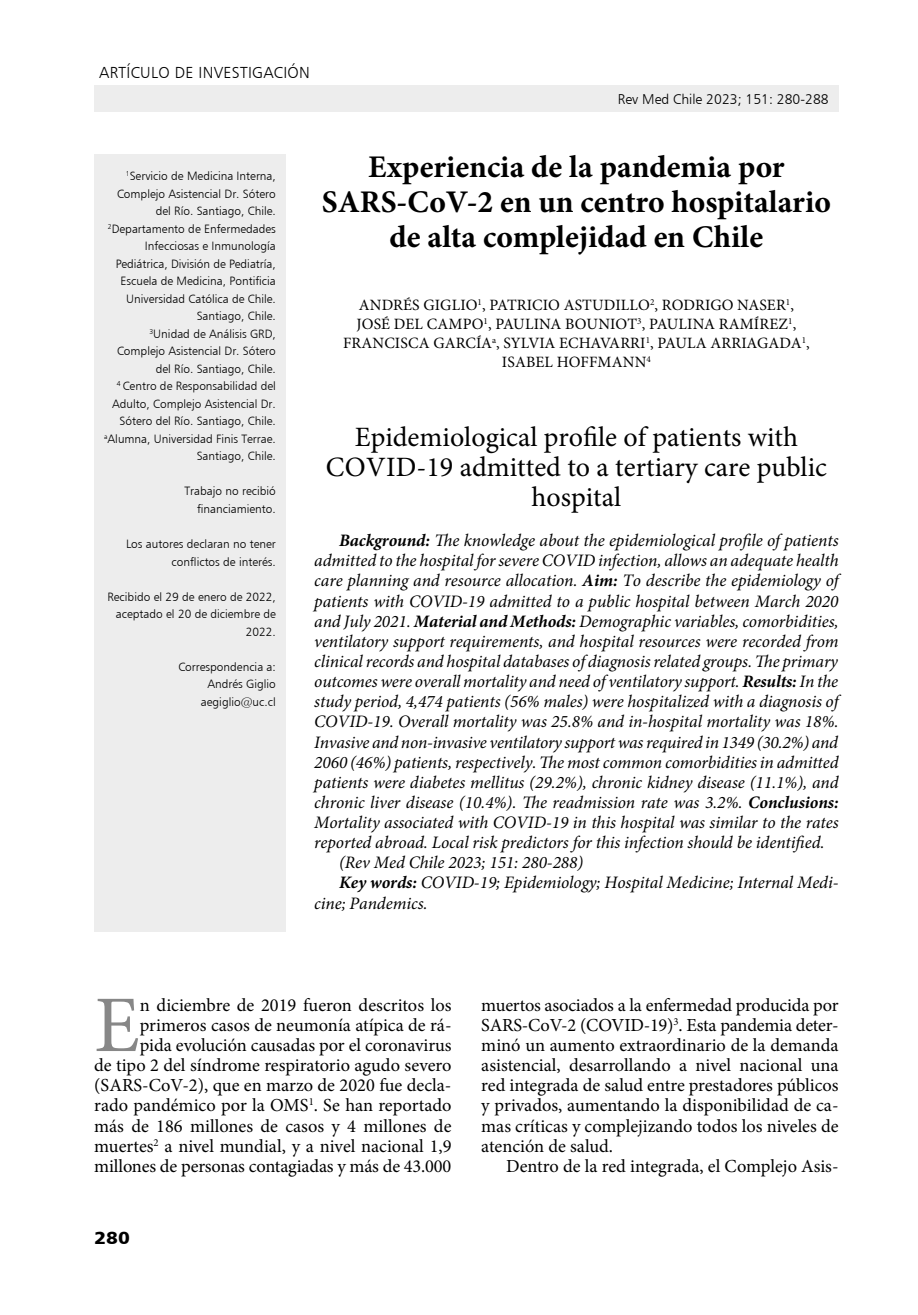
<style>
.page{position:relative;width:918px;height:1315px;background:#fff}
.page>*{position:absolute;margin:0;border:0;box-sizing:border-box;transform-origin:0 0}
.t1{font:80.33px "Minion Pro";color:#878787}
.t2{font:700 31.5px/35px "Minion Pro";color:#000;text-align:center}
.t3{font:28px/29.8px "Minion Pro";color:#000;text-align:center}
.t4{font:18.38px/20.1px "Minion Pro";color:#000;text-align:right}
.t5{font:italic 17.5px "Minion Pro";letter-spacing:-.005em;color:#000}
.t6{font:17.5px "Humanist 777 BT Black B";color:#000;scale:1.1 1}
.t7{font:15.75px/18.9px "Minion Pro";letter-spacing:.01em;color:#000;text-align:center}
.t8{font:15.75px "Humanist 777 BT Light B";letter-spacing:.02em;color:#000}
.t9{font:14px "Humanist 777 BT Light B";color:#000}
.t10{font:11.9px/17.5px "Humanist 777 BT Light B";color:#000;text-align:right}
.s1{font-weight:700}
</style>
<div class="page">
<div style="left:94px;top:85px;width:744px;height:26px;background:#ededed"></div>
<div style="left:94px;top:154px;width:192px;height:777px;background:#ededed"></div>
<p class="t8" style="left:99px;top:63px;width:212px">ARTÍCULO DE INVESTIGACIÓN</p>
<p class="t9" style="left:618px;top:90px;width:212px">Rev Med Chile 2023; 151: 280-288</p>
<p class="t10" style="left:104px;top:167px;width:173px"><sup>1</sup>Servicio de Medicina Interna,<br>Complejo Asistencial Dr. Sótero del Río. Santiago, Chile.<br><sup>2</sup>Departamento de Enfermedades<br>Infecciosas e Inmunología<br>Pediátrica, División de Pediatría,<br>Escuela de Medicina, Pontificia<br>Universidad Católica de Chile.<br>Santiago, Chile.<br><sup>3</sup>Unidad de Análisis GRD,<br>Complejo Asistencial Dr. Sótero del Río. Santiago, Chile.<br><sup>4</sup> Centro de Responsabilidad del<br>Adulto, Complejo Asistencial Dr.<br>Sótero del Río. Santiago, Chile. <sup>a</sup>Alumna, Universidad Finis Terrae.<br>Santiago, Chile.</p>
<p class="t10" style="left:184px;top:482px;width:93px">Trabajo no recibió financiamiento.</p>
<p class="t10" style="left:126px;top:535px;width:151px">Los autores declaran no tener conflictos de interés.</p>
<p class="t10" style="left:107px;top:587px;width:170px">Recibido el 29 de enero de 2022, aceptado el 20 de diciembre de<br>2022.</p>
<p class="t10" style="left:178px;top:657px;width:99px">Correspondencia a:<br>Andrés Giglio aegiglio@uc.cl</p>
<h2 class="t2" style="left:322px;top:149px;width:511px">Experiencia de la pandemia por<br>SARS-CoV-2 en un centro hospitalario de alta complejidad en Chile</h2>
<p class="t7" style="left:343px;top:296px;width:468px">ANDRÉS GIGLIO<sup>1</sup>, PATRICIO ASTUDILLO<sup>2</sup>, RODRIGO NASER<sup>1</sup>, JOSÉ DEL CAMPO<sup>1</sup>, PAULINA BOUNIOT<sup>3</sup>, PAULINA RAMÍREZ<sup>1</sup>, FRANCISCA GARCÍA<sup>a</sup>, SYLVIA ECHAVARRI<sup>1</sup>, PAULA ARRIAGADA<sup>1</sup>, ISABEL HOFFMANN<sup>4</sup></p>
<h3 class="t3" style="left:326px;top:423px;width:503px">Epidemiological profile of patients with<br>COVID-19 admitted to a tertiary care public hospital</h3>
<p class="t5" style="left:339px;top:528px;width:501px"><span class="s1">Background:</span> The knowledge about the epidemiological profile of patients</p>
<p class="t5" style="left:314px;top:549px;width:526px">admitted to the hospital for severe COVID infection, allows an adequate health</p>
<p class="t5" style="left:314px;top:569px;width:526px">care planning and resource allocation. <span class="s1">Aim:</span> To describe the epidemiology of</p>
<p class="t5" style="left:314px;top:589px;width:526px">patients with COVID-19 admitted to a public hospital between March 2020</p>
<p class="t5" style="left:314px;top:609px;width:526px">and July 2021. <span class="s1">Material and Methods:</span> Demographic variables, comorbidities,</p>
<p class="t5" style="left:314px;top:629px;width:526px">ventilatory support requirements, and hospital resources were recorded from</p>
<p class="t5" style="left:314px;top:649px;width:525px">clinical records and hospital databases of diagnosis related groups. The primary</p>
<p class="t5" style="left:314px;top:669px;width:525px">outcomes were overall mortality and need of ventilatory support. <span class="s1">Results:</span> In the</p>
<p class="t5" style="left:314px;top:689px;width:526px">study period, 4,474 patients (56% males) were hospitalized with a diagnosis of</p>
<p class="t5" style="left:314px;top:710px;width:526px">COVID-19. Overall mortality was 25.8% and in-hospital mortality was 18%.</p>
<p class="t5" style="left:314px;top:730px;width:525px">Invasive and non-invasive ventilatory support was required in 1349 (30.2%) and</p>
<p class="t5" style="left:314px;top:750px;width:526px">2060 (46%) patients, respectively. The most common comorbidities in admitted</p>
<p class="t5" style="left:314px;top:770px;width:526px">patients were diabetes mellitus (29.2%), chronic kidney disease (11.1%), and</p>
<p class="t5" style="left:314px;top:790px;width:526px">chronic liver disease (10.4%). The readmission rate was 3.2%. <span class="s1">Conclusions:</span></p>
<p class="t5" style="left:314px;top:810px;width:526px">Mortality associated with COVID-19 in this hospital was similar to the rates</p>
<p class="t5" style="left:314px;top:830px;width:512px">reported abroad. Local risk predictors for this infection should be identified.</p>
<p class="t5" style="left:339px;top:850px;width:246px">(Rev Med Chile 2023; 151: 280-288)</p>
<p class="t5" style="left:339px;top:871px;width:501px"><span class="s1">Key words:</span> COVID-19; Epidemiology; Hospital Medicine; Internal Medi-</p>
<p class="t5" style="left:314px;top:891px;width:115px">cine; Pandemics.</p>
<p class="t4" style="left:94px;top:995px;width:359px">n diciembre de 2019 fueron descritos los primeros casos de neumonía atípica de rá-<br>pida evolución causadas por el coronavirus<br>de tipo 2 del síndrome respiratorio agudo severo (SARS-CoV-2), que en marzo de 2020 fue decla&shy;rado pandémico por la OMS<sup>1</sup>. Se han reportado más de 186 millones de casos y 4 millones de muertes<sup>2</sup> a nivel mundial, y a nivel nacional 1,9 millones de personas contagiadas y más de 43.000</p>
<p class="t4" style="left:481px;top:995px;width:359px;text-align:justify">muertos asociados a la enfermedad producida por SARS-CoV-2 (COVID-19)<sup>3</sup>. Esta pandemia deter&shy;minó un aumento extraordinario de la demanda asistencial, desarrollando a nivel nacional una red integrada de salud entre prestadores públicos y privados, aumentando la disponibilidad de ca&shy;mas críticas y complejizando todos los niveles de atención de salud.</p>
<h1 class="t1" style="left:94px;top:971px;width:47px">E</h1>
<p class="t4" style="left:506px;top:1156px;width:334px">Dentro de la red integrada, el Complejo Asis-</p>
<p class="t6" style="left:94px;top:1226px;width:34px">280</p>
</div>
